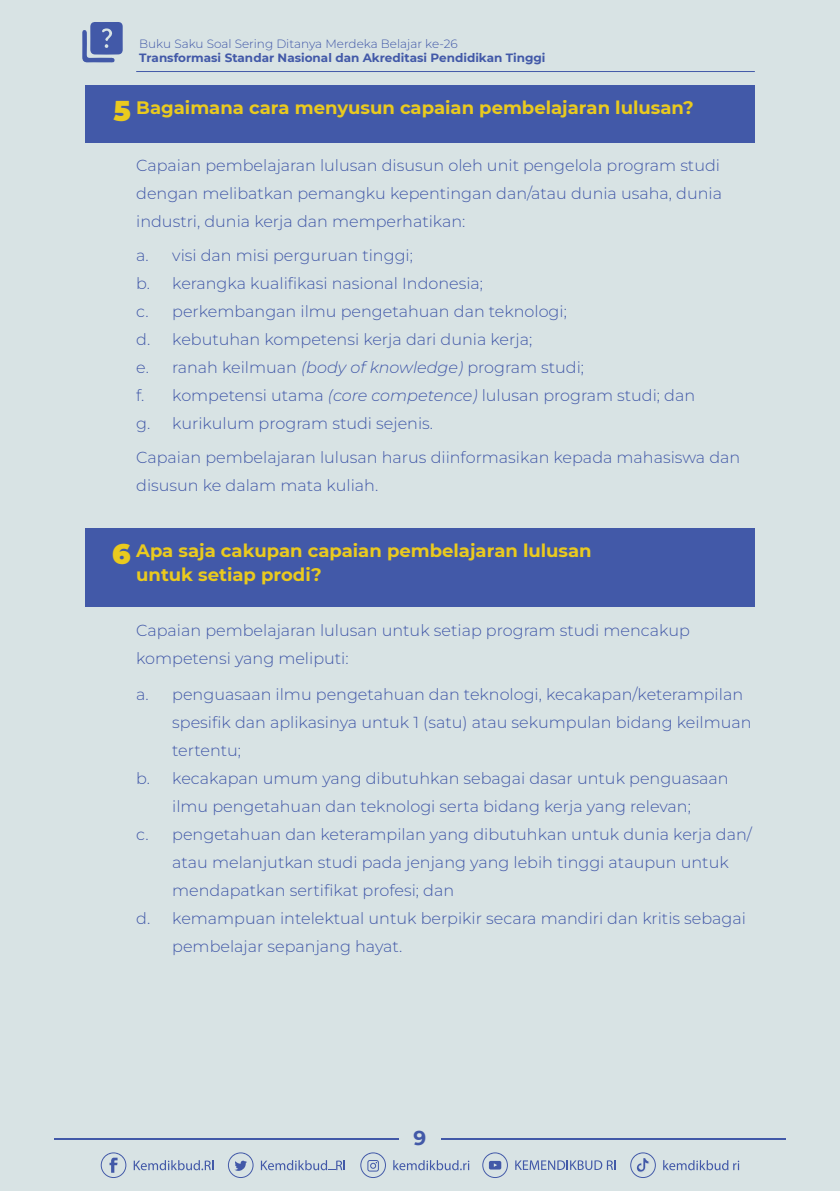
<style>
.page{position:relative;width:840px;height:1191px;background:#fff}
.page>*{position:absolute;margin:0;border:0;box-sizing:border-box;transform-origin:0 0}
.t1{font:900 28px "Montserrat";color:#eaca1e}
.t2{font:700 20px "Montserrat";color:#4259a8}
.Paragraph_Style_1{font:700 18px "Montserrat";color:#eaca1e}
.t3{font:300 16px/28px "Montserrat";color:#4259a8}
.t4{font:700 12px "Montserrat";color:#4259a8}
.t5{font:300 12px "Montserrat";color:#4259a8}
.s1{font-style:italic}
</style>
<div class="page">
<div style="left:0;top:0;width:839px;height:1191px;background:#d8e3e4"></div>
<hr style="left:54px;top:1138px;width:345px;height:1px;background:#4259a8">
<hr style="left:440px;top:1138px;width:345px;height:1px;background:#4259a8">
<svg style="left:101px;top:1152px;width:25px;height:26px"></svg>
<svg style="left:134px;top:1160px;width:79px;height:10px"></svg>
<svg style="left:228px;top:1152px;width:25px;height:26px"></svg>
<svg style="left:261px;top:1160px;width:84px;height:10px"></svg>
<svg style="left:360px;top:1152px;width:26px;height:26px"></svg>
<svg style="left:393px;top:1160px;width:76px;height:10px"></svg>
<svg style="left:482px;top:1152px;width:25px;height:26px"></svg>
<svg style="left:515px;top:1160px;width:100px;height:10px"></svg>
<svg style="left:663px;top:1160px;width:75px;height:10px"></svg>
<svg style="left:630px;top:1152px;width:25px;height:26px"></svg>
<svg style="left:82px;top:22px;width:41px;height:41px"></svg>
<hr style="left:136px;top:71px;width:618px;height:1px;background:#4259a8">
<div style="left:85px;top:85px;width:669px;height:57px;background:#4259a8"></div>
<div style="left:85px;top:528px;width:669px;height:79px;background:#4259a8"></div>
<p class="t5" style="left:139px;top:35px;width:320px">Buku Saku Soal Sering Ditanya Merdeka Belajar ke-26</p>
<p class="t4" style="left:139px;top:49px;width:407px">Transformasi Standar Nasional dan Akreditasi Pendidikan Tinggi</p>
<p class="Paragraph_Style_1" style="left:136px;top:94px;width:559px">Bagaimana cara menyusun capaian pembelajaran lulusan?</p>
<p class="t1" style="left:113px;top:90px;width:19px">5</p>
<p class="t3" style="left:136px;top:151px;width:587px">Capaian pembelajaran lulusan disusun oleh unit pengelola program studi dengan melibatkan pemangku kepentingan dan/atau dunia usaha, dunia industri, dunia kerja dan memperhatikan:</p>
<p class="t3" style="left:136px;top:241px;width:278px">a. visi dan misi perguruan tinggi;</p>
<p class="t3" style="left:136px;top:269px;width:348px">b. kerangka kualifikasi nasional Indonesia;</p>
<p class="t3" style="left:136px;top:297px;width:432px">c. perkembangan ilmu pengetahuan dan teknologi;</p>
<p class="t3" style="left:136px;top:325px;width:397px">d. kebutuhan kompetensi kerja dari dunia kerja;</p>
<p class="t3" style="left:136px;top:353px;width:449px">e. ranah keilmuan <span class="s1">(body of knowledge)</span> program studi;</p>
<p class="t3" style="left:136px;top:381px;width:560px">f. kompetensi utama <span class="s1">(core competence)</span> lulusan program studi; dan</p>
<p class="t3" style="left:136px;top:409px;width:298px">g. kurikulum program studi sejenis.</p>
<p class="t3" style="left:136px;top:443px;width:605px">Capaian pembelajaran lulusan harus diinformasikan kepada mahasiswa dan disusun ke dalam mata kuliah.</p>
<p class="Paragraph_Style_1" style="left:136px;top:537px;width:457px">Apa saja cakupan capaian pembelajaran lulusan</p>
<p class="Paragraph_Style_1" style="left:136px;top:561px;width:187px">untuk setiap prodi?</p>
<p class="t3" style="left:136px;top:616px;width:555px">Capaian pembelajaran lulusan untuk setiap program studi mencakup kompetensi yang meliputi:</p>
<p class="t3" style="left:172px;top:680px;width:580px;text-indent:-36px">a. penguasaan ilmu pengetahuan dan teknologi, kecakapan/keterampilan spesifik dan aplikasinya untuk 1 (satu) atau sekumpulan bidang keilmuan tertentu;</p>
<p class="t3" style="left:136px;top:764px;width:593px;text-align:center">b. kecakapan umum yang dibutuhkan sebagai dasar untuk penguasaan ilmu pengetahuan dan teknologi serta bidang kerja yang relevan;</p>
<p class="t3" style="left:172px;top:820px;width:581px;text-indent:-36px">c. pengetahuan dan keterampilan yang dibutuhkan untuk dunia kerja dan/ atau melanjutkan studi pada jenjang yang lebih tinggi ataupun untuk mendapatkan sertifikat profesi; dan</p>
<p class="t3" style="left:172px;top:904px;width:575px;text-indent:-36px">d. kemampuan intelektual untuk berpikir secara mandiri dan kritis sebagai pembelajar sepanjang hayat.</p>
<p class="t1" style="left:112px;top:533px;width:20px">6</p>
<p class="t2" style="left:413px;top:1123px;width:14px">9</p>
</div>
